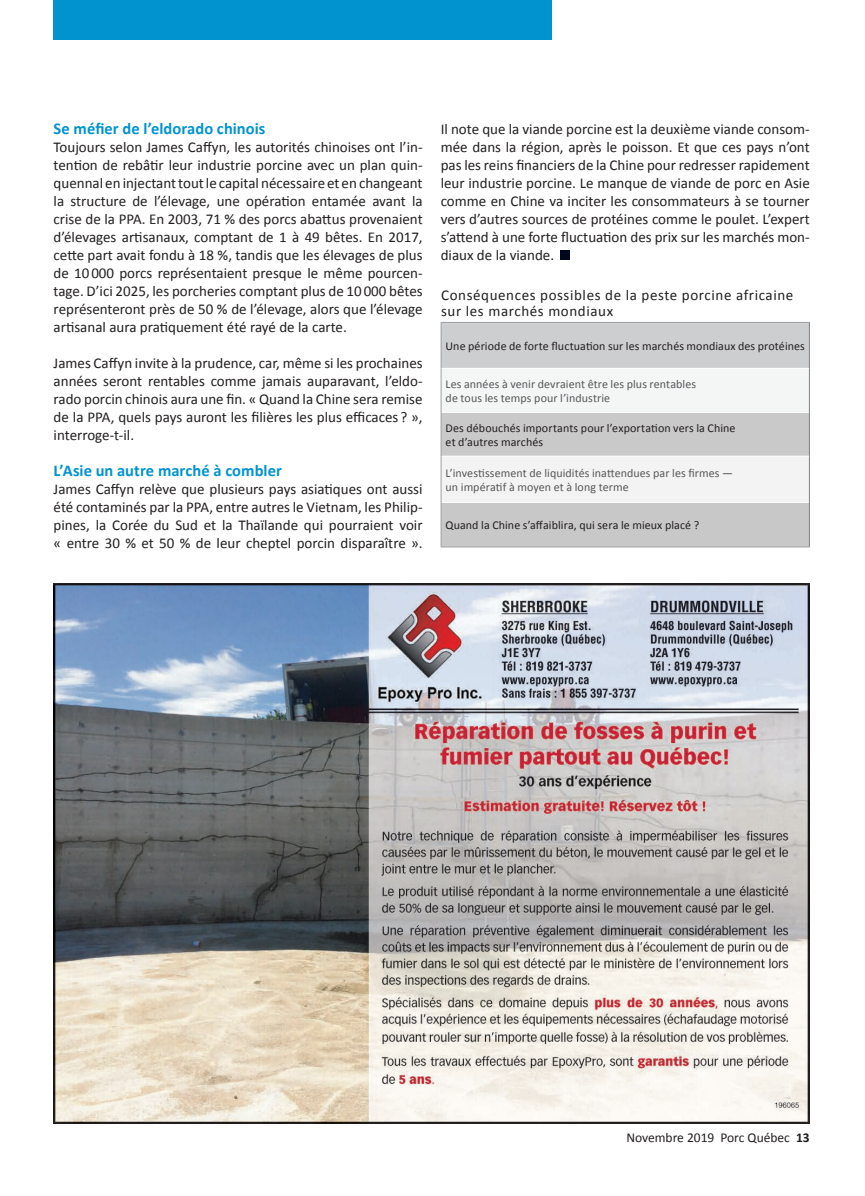
<style>
.page{position:relative;width:865px;height:1196px;background:#fff}
.page>*{position:absolute;margin:0;border:0;box-sizing:border-box;transform-origin:0 0}
.t1{font:700 16.5px "Calibri";color:#0093d0}
.t2{font:15px/18px "Calibri";color:#231f20;text-align:justify}
.t3{font:15px/16.5px "Calibri";letter-spacing:.04em;color:#231f20}
.t4{font:13.5px "Calibri";color:#231f20}
.t5{font:12px/13.5px "Calibri";letter-spacing:.005em;color:#231f20}
.t6{font:12px/13.5px "Calibri";letter-spacing:.005em;color:#57585a}
.s1{font-weight:700}
</style>
<div class="page">
<div style="left:54px;top:0;width:498px;height:40px;background:#0093d0"></div>
<div style="left:561px;top:251px;width:9px;height:9px;background:#01071a"></div>
<div style="left:441px;top:322px;width:368px;height:46px;background:#cdced0"></div>
<div style="left:441px;top:368px;width:368px;height:44px;background:#f4f5f5"></div>
<div style="left:441px;top:412px;width:368px;height:44px;background:#cac9c9"></div>
<div style="left:441px;top:456px;width:368px;height:46px;background:#f3f3f3"></div>
<div style="left:441px;top:502px;width:368px;height:45px;background:#c9c8c9"></div>
<hr style="left:441px;top:322px;width:369px;height:1px;background:#a0a1a5">
<hr style="left:441px;top:547px;width:369px;height:1px;background:#a0a1a5">
<hr style="left:441px;top:368px;width:368px;height:1px;background:#fff">
<hr style="left:441px;top:412px;width:368px;height:1px;background:#fff">
<hr style="left:441px;top:456px;width:368px;height:1px;background:#fff">
<hr style="left:441px;top:502px;width:368px;height:1px;background:#fff">
<hr style="left:809px;top:323px;width:1px;height:45px;background:#808285">
<hr style="left:809px;top:368px;width:1px;height:44px;background:#808285">
<hr style="left:809px;top:412px;width:1px;height:44px;background:#808285">
<hr style="left:809px;top:456px;width:1px;height:46px;background:#808285">
<hr style="left:809px;top:502px;width:1px;height:45px;background:#808285">
<hr style="left:441px;top:323px;width:1px;height:45px;background:#a0a1a5">
<hr style="left:441px;top:368px;width:1px;height:44px;background:#a0a1a5">
<hr style="left:441px;top:412px;width:1px;height:44px;background:#a0a1a5">
<hr style="left:441px;top:456px;width:1px;height:46px;background:#a0a1a5">
<hr style="left:441px;top:502px;width:1px;height:45px;background:#a0a1a5">
<img style="left:54px;top:584px;width:756px;height:540px">
<p class="t1" style="left:54px;top:118px;width:213px">Se méfier de l’eldorado chinois</p>
<p class="t2" style="left:54px;top:137px;width:371px">Toujours selon James Caffyn, les autorités chinoises ont l’in&shy;ten!on de rebâ!r leur industrie porcine avec un plan quin&shy;quennal en injectant tout le capital nécessaire et en changeant la structure de l’élevage, une opéra!on entamée avant la crise de la PPA. En 2003, 71 % des porcs aba"us provenaient d’élevages ar!sanaux, comptant de 1 à 49 bêtes. En 2017, ce"e part avait fondu à 18 %, tandis que les élevages de plus de 10 000 porcs représentaient presque le même pourcen&shy;tage. D’ici 2025, les porcheries comptant plus de 10 000 bêtes représenteront près de 50 % de l’élevage, alors que l’élevage ar!sanal aura pra!quement été rayé de la carte.</p>
<p class="t2" style="left:54px;top:353px;width:370px">James Caffyn invite à la prudence, car, même si les prochaines années seront rentables comme jamais auparavant, l’eldo&shy;rado porcin chinois aura une fin. « Quand la Chine sera remise de la PPA, quels pays auront les filières les plus efficaces ? », interroge-t-il.</p>
<p class="t1" style="left:54px;top:460px;width:230px">L’Asie un autre marché à combler</p>
<p class="t2" style="left:54px;top:479px;width:370px">James Caffyn relève que plusieurs pays asia!ques ont aussi été contaminés par la PPA, entre autres le Vietnam, les Philip&shy;pines, la Corée du Sud et la Thaïlande qui pourraient voir « entre 30 % et 50 % de leur cheptel porcin disparaître ».</p>
<p class="t2" style="left:441px;top:119px;width:371px">Il note que la viande porcine est la deuxième viande consom&shy;mée dans la région, après le poisson. Et que ces pays n’ont pas les reins financiers de la Chine pour redresser rapidement leur industrie porcine. Le manque de viande de porc en Asie comme en Chine va inciter les consommateurs à se tourner vers d’autres sources de protéines comme le poulet. L’expert s’a"end à une forte fluctua!on des prix sur les marchés mon&shy;diaux de la viande.</p>
<p class="t3" style="left:441px;top:286px;width:354px">Conséquences possibles de la peste porcine africaine sur les marchés mondiaux</p>
<p class="t5" style="left:445px;top:339px;width:361px">Une période de forte fluctua!on sur les marchés mondiaux des protéines</p>
<p class="t6" style="left:445px;top:377px;width:252px">Les années à venir devraient être les plus rentables de tous les temps pour l’industrie</p>
<p class="t5" style="left:446px;top:421px;width:291px">Des débouchés importants pour l’exporta!on vers la Chine et d’autres marchés</p>
<p class="t6" style="left:446px;top:466px;width:289px">L’inves!ssement de liquidités ina"endues par les firmes — un impéra!f à moyen et à long terme</p>
<p class="t5" style="left:446px;top:518px;width:255px">Quand la Chine s’affaiblira, qui sera le mieux placé ?</p>
<p class="t4" style="left:626px;top:1129px;width:185px">Novembre 2019 Porc Québec <span class="s1">13</span></p>
</div>
